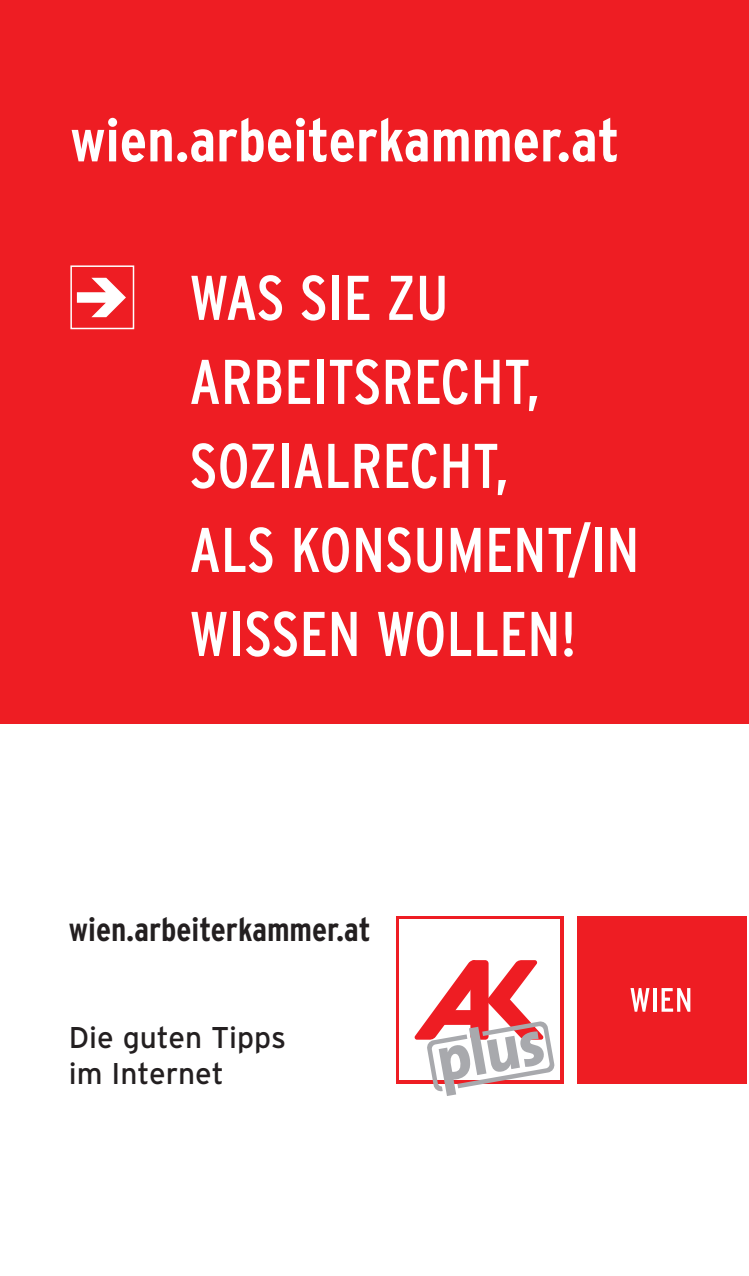
<style>
.page{position:relative;width:749px;height:1276px;background:#fff}
.page>*{position:absolute;margin:0;border:0;box-sizing:border-box;transform-origin:0 0}
.t1{font:condensed 63px/84px "Interstate";color:#fff}
.t2{font:700 condensed 60px "Interstate";color:#fff}
.t3{font:700 condensed 33px "Interstate";color:#231f20}
.t4{font:30px/36px "Interstate";color:#231f20}
</style>
<div class="page">
<div style="left:0;top:0;width:748px;height:723px;background:#ee1d23"></div>
<div style="left:576px;top:916px;width:170px;height:167px;background:#ee1d23"></div>
<svg style="left:630px;top:988px;width:19px;height:23px"></svg>
<hr style="left:653px;top:988px;width:3px;height:23px;background:#fff">
<svg style="left:661px;top:988px;width:29px;height:23px"></svg>
<div style="left:396px;top:916px;width:167px;height:167px;background:#ee1d23"></div>
<div style="left:399px;top:919px;width:161px;height:161px;background:#fff"></div>
<svg style="left:414px;top:960px;width:140px;height:136px"></svg>
<div style="left:70px;top:265px;width:64px;height:64px;border:2px solid #fff"></div>
<p class="t2" style="left:70px;top:118px;width:550px">wien.arbeiterkammer.at</p>
<p class="t1" style="left:189px;top:261px;width:451px">WAS SIE ZU<br>ARBEITSRECHT,<br>SOZIALRECHT,<br>ALS KONSUMENT/IN<br>WISSEN WOLLEN!</p>
<p class="t3" style="left:69px;top:917px;width:303px">wien.arbeiterkammer.at</p>
<p class="t4" style="left:69px;top:1022px;width:218px">Die guten Tipps im Internet</p>
</div>
